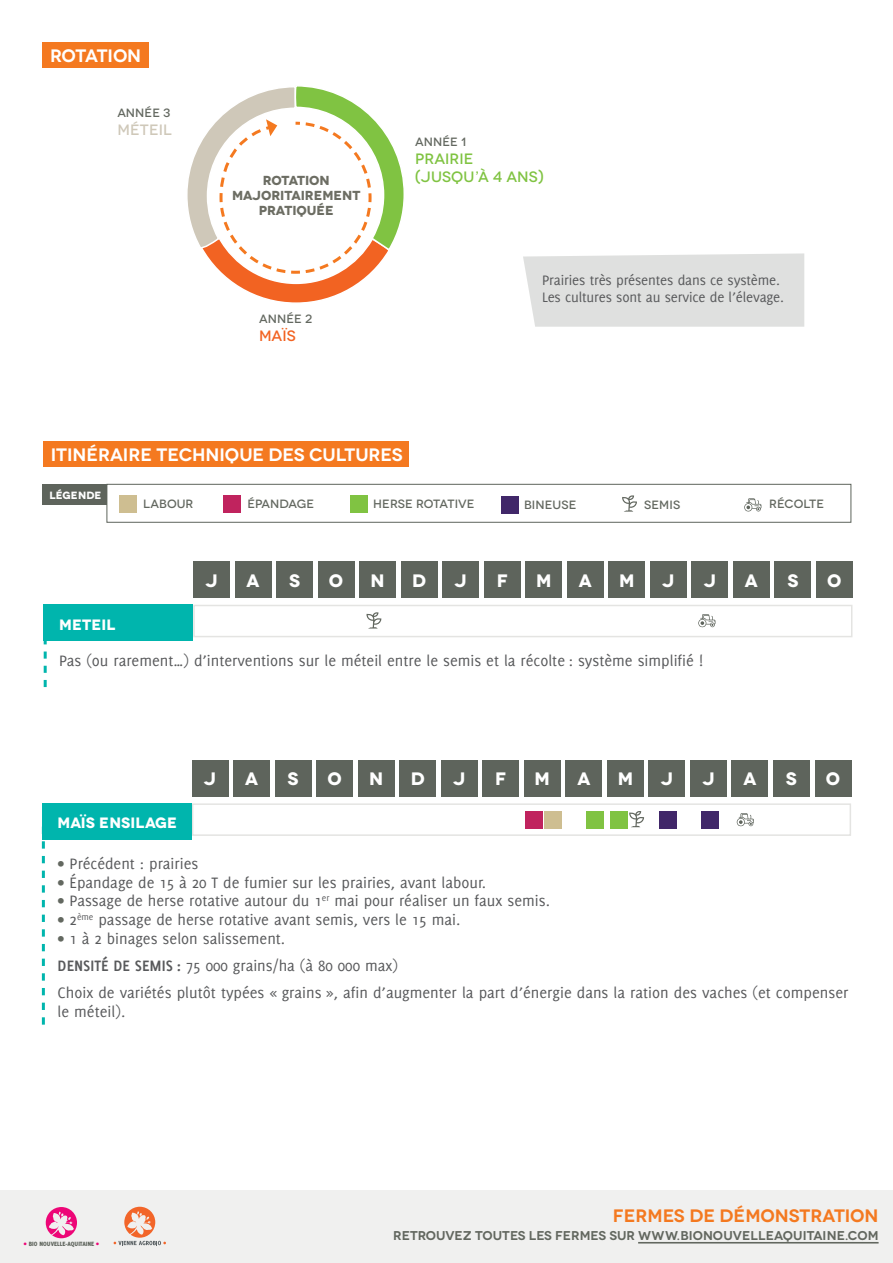
<style>
.page{position:relative;width:893px;height:1263px;background:#fff}
.page>*{position:absolute;margin:0;border:0;box-sizing:border-box;transform-origin:0 0}
.t1{font:600 18px "Novecentowide";letter-spacing:-.005em;color:#fff}
.t2{font:700 18px "Novecentowide";color:#fff}
.t3{font:600 18px "Novecentowide";letter-spacing:-.005em;color:#f47920}
.t4{font:16.5px/27.3px "Delicious";color:#58595b}
.t5{font:15px/16.5px "Delicious";letter-spacing:-.01em;color:#58595b}
.t6{font:500 15px/18px "Novecentowide";letter-spacing:.01em;color:#80c342}
.t7{font:700 15px "Novecentowide";letter-spacing:.01em;color:#fff}
.t8{font:500 15px "Novecentowide";letter-spacing:.01em;color:#cfc8b9}
.t9{font:500 15px "Novecentowide";color:#f26322}
.t10{font:700 13.05px/14.9px "Novecentowide";letter-spacing:-.01em;color:#6c6d63;text-align:center}
.t11{font:600 12.75px "Novecentowide";color:#62675f}
.t12{font:500 12px "Novecentowide";letter-spacing:.01em;color:#636860}
.t13{font:700 10.5px "Novecentowide";letter-spacing:.01em;color:#fff}
.t14{font:800 6.75px "Delicious";color:#5e645c}
.s1{color:#636860}
.s2{font-weight:700}
.s3{color:#ed0677}
</style>
<div class="page">
<div style="left:0;top:1190px;width:893px;height:73px;background:#f0f0ef"></div>
<hr style="left:638px;top:1242px;width:241px;height:1px;background:#62675f">
<svg style="left:46px;top:1207px;width:31px;height:31px"></svg>
<div style="left:43px;top:43px;width:106px;height:25px;background:#f47920"></div>
<div style="left:523px;top:253px;width:281px;height:74px;background:#dfe0df"></div>
<svg style="left:187px;top:86px;width:217px;height:217px"></svg>
<div style="left:193px;top:562px;width:37px;height:36px;background:#5e645c"></div>
<div style="left:193px;top:605px;width:659px;height:32px;border:2px solid #e4e4e2"></div>
<div style="left:235px;top:562px;width:36px;height:36px;background:#5e645c"></div>
<div style="left:276px;top:562px;width:37px;height:36px;background:#5e645c"></div>
<div style="left:318px;top:562px;width:36px;height:36px;background:#5e645c"></div>
<div style="left:359px;top:562px;width:37px;height:36px;background:#5e645c"></div>
<div style="left:401px;top:562px;width:36px;height:36px;background:#5e645c"></div>
<div style="left:443px;top:562px;width:36px;height:36px;background:#5e645c"></div>
<div style="left:484px;top:562px;width:36px;height:36px;background:#5e645c"></div>
<div style="left:526px;top:562px;width:36px;height:36px;background:#5e645c"></div>
<div style="left:567px;top:562px;width:36px;height:36px;background:#5e645c"></div>
<div style="left:609px;top:562px;width:36px;height:36px;background:#5e645c"></div>
<div style="left:650px;top:562px;width:36px;height:36px;background:#5e645c"></div>
<div style="left:692px;top:562px;width:36px;height:36px;background:#5e645c"></div>
<div style="left:733px;top:562px;width:36px;height:36px;background:#5e645c"></div>
<div style="left:775px;top:562px;width:36px;height:36px;background:#5e645c"></div>
<div style="left:816px;top:562px;width:36px;height:36px;background:#5e645c"></div>
<div style="left:43px;top:441px;width:366px;height:25px;background:#f47920"></div>
<div style="left:43px;top:605px;width:150px;height:36px;background:#00b5ad"></div>
<svg style="left:366px;top:612px;width:15px;height:16px"></svg>
<div style="left:192px;top:760px;width:36px;height:37px;background:#5e645c"></div>
<div style="left:192px;top:803px;width:659px;height:33px;border:2px solid #e4e4e2"></div>
<div style="left:234px;top:760px;width:36px;height:37px;background:#5e645c"></div>
<div style="left:275px;top:760px;width:36px;height:37px;background:#5e645c"></div>
<div style="left:317px;top:760px;width:36px;height:37px;background:#5e645c"></div>
<div style="left:358px;top:760px;width:36px;height:37px;background:#5e645c"></div>
<div style="left:400px;top:760px;width:36px;height:37px;background:#5e645c"></div>
<div style="left:441px;top:760px;width:36px;height:37px;background:#5e645c"></div>
<div style="left:483px;top:760px;width:36px;height:37px;background:#5e645c"></div>
<div style="left:524px;top:760px;width:36px;height:37px;background:#5e645c"></div>
<div style="left:566px;top:760px;width:36px;height:37px;background:#5e645c"></div>
<div style="left:607px;top:760px;width:36px;height:37px;background:#5e645c"></div>
<div style="left:649px;top:760px;width:36px;height:37px;background:#5e645c"></div>
<div style="left:690px;top:760px;width:36px;height:37px;background:#5e645c"></div>
<div style="left:732px;top:760px;width:36px;height:37px;background:#5e645c"></div>
<div style="left:773px;top:760px;width:37px;height:37px;background:#5e645c"></div>
<div style="left:815px;top:760px;width:36px;height:37px;background:#5e645c"></div>
<div style="left:42px;top:803px;width:150px;height:36px;background:#00b5ad"></div>
<svg style="left:698px;top:614px;width:17px;height:13px"></svg>
<svg style="left:44px;top:641px;width:3px;height:46px"></svg>
<svg style="left:42px;top:839px;width:3px;height:186px"></svg>
<div style="left:120px;top:495px;width:17px;height:17px;background:#cebe91"></div>
<div style="left:502px;top:496px;width:17px;height:17px;background:#412769"></div>
<div style="left:107px;top:484px;width:744px;height:38px;border:1px solid #5e645c"></div>
<div style="left:43px;top:484px;width:64px;height:20px;background:#5e645c"></div>
<svg style="left:744px;top:498px;width:17px;height:13px"></svg>
<svg style="left:622px;top:495px;width:15px;height:17px"></svg>
<div style="left:351px;top:495px;width:17px;height:17px;background:#80c342"></div>
<div style="left:544px;top:811px;width:17px;height:17px;background:#cebe91"></div>
<div style="left:587px;top:811px;width:17px;height:17px;background:#80c342"></div>
<div style="left:610px;top:811px;width:17px;height:17px;background:#80c342"></div>
<svg style="left:629px;top:811px;width:15px;height:16px"></svg>
<div style="left:660px;top:811px;width:17px;height:17px;background:#412769"></div>
<div style="left:701px;top:811px;width:17px;height:17px;background:#412769"></div>
<svg style="left:737px;top:813px;width:17px;height:13px"></svg>
<div style="left:224px;top:495px;width:17px;height:17px;background:#c0235e"></div>
<div style="left:525px;top:811px;width:17px;height:17px;background:#c0235e"></div>
<svg style="left:114px;top:1207px;width:52px;height:38px"></svg>
<p class="t1" style="left:50px;top:45px;width:93px">ROTATION</p>
<p class="t12" style="left:117px;top:106px;width:55px">ANNÉE 3</p>
<p class="t8" style="left:117px;top:121px;width:56px">MÉTEIL</p>
<p class="t10" style="left:232px;top:173px;width:130px">ROTATION<br>MAJORITAIREMENT<br>PRATIQUÉE</p>
<p class="t12" style="left:259px;top:312px;width:55px">ANNÉE 2</p>
<p class="t9" style="left:259px;top:327px;width:38px">MAÏS</p>
<p class="t12" style="left:415px;top:134px;width:53px">ANNÉE 1</p>
<p class="t6" style="left:415px;top:150px;width:130px">PRAIRIE (JUSQU’À 4 ANS)</p>
<p class="t5" style="left:542px;top:272px;width:243px">Prairies très présentes dans ce système.<br>Les cultures sont au service de l’élevage.</p>
<p class="t1" style="left:51px;top:443px;width:353px">ITINÉRAIRE TECHNIQUE DES CULTURES</p>
<p class="t13" style="left:49px;top:489px;width:54px">LÉGENDE</p>
<p class="t7" style="left:59px;top:615px;width:58px">METEIL</p>
<p class="t12" style="left:247px;top:497px;width:68px">ÉPANDAGE</p>
<p class="t12" style="left:373px;top:497px;width:103px">HERSE ROTATIVE</p>
<p class="t12" style="left:644px;top:497px;width:38px">SEMIS</p>
<p class="t12" style="left:769px;top:497px;width:57px">RÉCOLTE</p>
<p class="t12" style="left:143px;top:497px;width:52px">LABOUR</p>
<p class="t12" style="left:524px;top:498px;width:54px">BINEUSE</p>
<p class="t2" style="left:205px;top:569px;width:14px">J</p>
<p class="t2" style="left:247px;top:569px;width:14px">A</p>
<p class="t2" style="left:289px;top:569px;width:13px">S</p>
<p class="t2" style="left:329px;top:569px;width:16px">O</p>
<p class="t2" style="left:371px;top:569px;width:16px">N</p>
<p class="t2" style="left:412px;top:569px;width:16px">D</p>
<p class="t2" style="left:455px;top:569px;width:14px">J</p>
<p class="t2" style="left:497px;top:569px;width:13px">F</p>
<p class="t2" style="left:536px;top:569px;width:17px">M</p>
<p class="t2" style="left:579px;top:569px;width:14px">A</p>
<p class="t2" style="left:619px;top:569px;width:17px">M</p>
<p class="t2" style="left:662px;top:569px;width:14px">J</p>
<p class="t2" style="left:704px;top:569px;width:14px">J</p>
<p class="t2" style="left:745px;top:569px;width:14px">A</p>
<p class="t2" style="left:787px;top:569px;width:13px">S</p>
<p class="t2" style="left:827px;top:569px;width:16px">O</p>
<p class="t4" style="left:59px;top:647px;width:646px">Pas (ou rarement…) d’interventions sur le méteil entre le semis et la récolte : système simplifié !</p>
<p class="t7" style="left:58px;top:814px;width:121px">MAÏS ENSILAGE</p>
<p class="t2" style="left:204px;top:768px;width:14px">J</p>
<p class="t2" style="left:245px;top:768px;width:14px">A</p>
<p class="t2" style="left:288px;top:768px;width:13px">S</p>
<p class="t2" style="left:327px;top:768px;width:16px">O</p>
<p class="t2" style="left:369px;top:768px;width:16px">N</p>
<p class="t2" style="left:411px;top:768px;width:16px">D</p>
<p class="t2" style="left:453px;top:768px;width:14px">J</p>
<p class="t2" style="left:495px;top:768px;width:13px">F</p>
<p class="t2" style="left:535px;top:768px;width:17px">M</p>
<p class="t2" style="left:577px;top:768px;width:14px">A</p>
<p class="t2" style="left:618px;top:768px;width:17px">M</p>
<p class="t2" style="left:661px;top:768px;width:14px">J</p>
<p class="t2" style="left:702px;top:768px;width:14px">J</p>
<p class="t2" style="left:743px;top:768px;width:14px">A</p>
<p class="t2" style="left:786px;top:768px;width:13px">S</p>
<p class="t2" style="left:826px;top:768px;width:16px">O</p>
<p class="t4" style="left:58px;top:850px;width:142px"><span class="s1">•</span> Précédent : prairies</p>
<p class="t4" style="left:58px;top:868px;width:430px"><span class="s1">•</span> épandage de 15 à 20 T de fumier sur les prairies, avant labour.</p>
<p class="t4" style="left:58px;top:887px;width:494px"><span class="s1">•</span> Passage de herse rotative autour du 1<sup>er</sup> mai pour réaliser un faux semis.</p>
<p class="t4" style="left:58px;top:906px;width:404px"><span class="s1">•</span> 2<sup>ème</sup> passage de herse rotative avant semis, vers le 15 mai.</p>
<p class="t4" style="left:58px;top:925px;width:792px"><span class="s1">•</span> 1 à 2 binages selon salissement.<br><span class="s2">DENSITÉ DE SEMIS :</span> 75 000 grains/ha (à 80 000 max)<br>Choix de variétés plutôt typées « grains », afin d’augmenter la part d’énergie dans la ration des vaches (et compenser</p>
<p class="t4" style="left:58px;top:998px;width:69px">le méteil).</p>
<p class="t14" style="left:24px;top:1240px;width:77px"><span class="s3">•</span> BIO NOUVELLE-AQUITAINE <span class="s3">•</span></p>
<p class="t3" style="left:613px;top:1205px;width:267px">FERMES DE DÉMONSTRATION</p>
<p class="t11" style="left:393px;top:1228px;width:487px">RETROUVEZ TOUTES LES FERMES SUR WWW.BIONOUVELLEAQUITAINE.COM</p>
</div>
